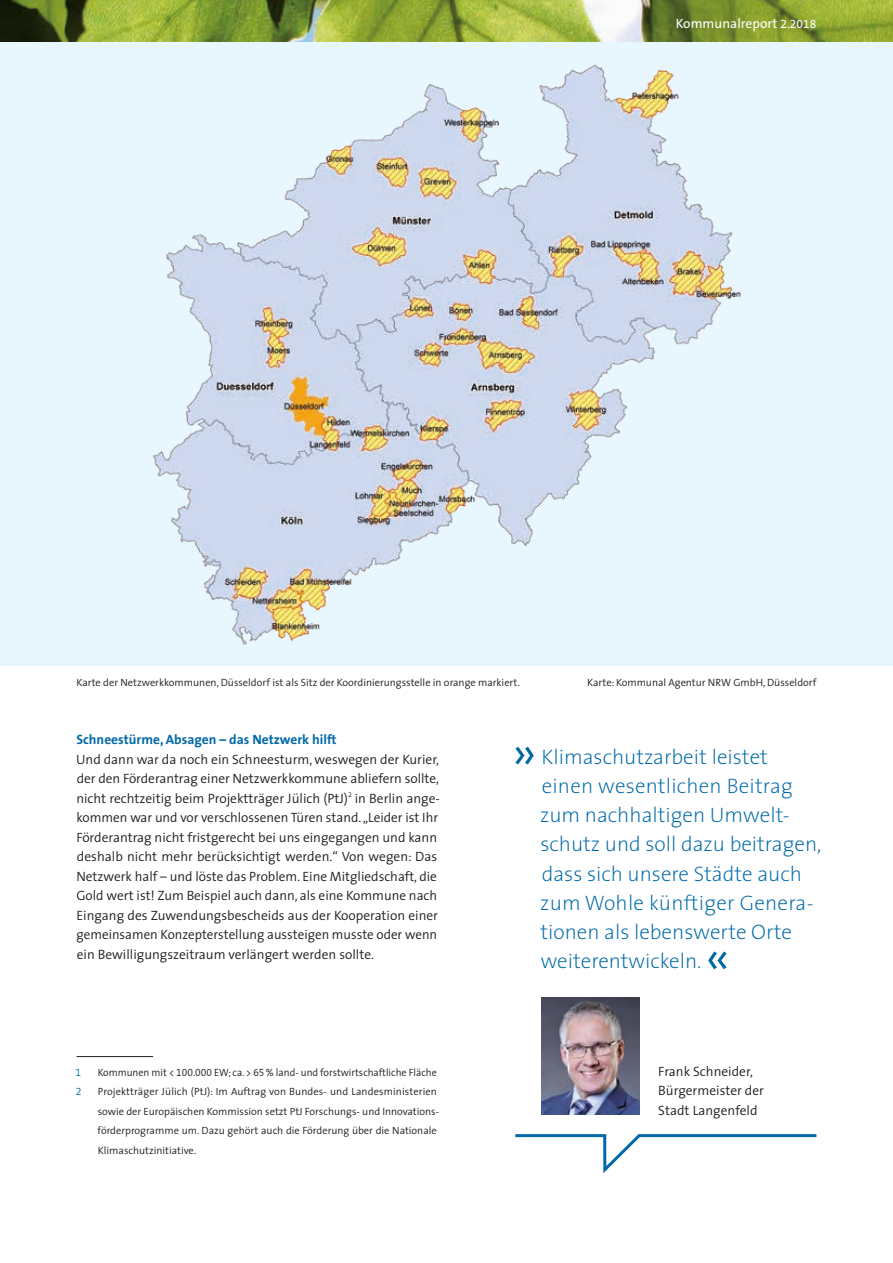
<style>
.page{position:relative;width:893px;height:1263px;background:#fff}
.page>*{position:absolute;margin:0;border:0;box-sizing:border-box;transform-origin:0 0}
.t1{font:300 51px "The Sans";color:#0069a7}
.t2{font:200 21px/29.2px "The Sans";color:#0069a7}
.t3{font:300 13.5px/19.5px "The Sans";color:#1d1d1b}
.t4{font:700 13.5px "The Sans";color:#0069a7}
.t5{font:13.5px "The Sans";letter-spacing:.005em;color:#fff}
.t6{font:300 10.5px/19.5px "The Sans";color:#1d1d1b}
.t7{font:10.5px "The Sans Semi Light Expert";color:#0069a7}
.s1{font-family:"The Sans Expert";font-size:12px}
.s2{font-family:"The Sans Semi Light Expert";font-weight:400}
</style>
<div class="page">
<img style="left:0;top:0;width:893px;height:43px">
<div style="left:0;top:43px;width:893px;height:623px;background:#e8f6fe"></div>
<img style="left:153px;top:64px;width:588px;height:581px">
<hr style="left:77px;top:1056px;width:76px;height:1px;background:#1d1d1b">
<svg style="left:515px;top:1134px;width:302px;height:39px"></svg>
<img style="left:542px;top:998px;width:97px;height:117px">
<p class="t5" style="left:676px;top:12px;width:142px">Kommunalreport <span class="s1">2.2018</span></p>
<p class="t6" style="left:77px;top:672px;width:445px">Karte der Netzwerkkommunen, Düsseldorf ist als Sitz der Koordinierungsstelle in orange markiert.</p>
<p class="t6" style="left:587px;top:672px;width:231px">Karte: Kommunal Agentur NRW GmbH, Düsseldorf</p>
<p class="t4" style="left:76px;top:728px;width:262px">Schneestürme, Absagen – das Netzwerk hilft</p>
<p class="t3" style="left:76px;top:749px;width:365px">Und dann war da noch ein Schneesturm, weswegen der Kurier, der den Förderantrag einer Netzwerkkommune abliefern sollte, nicht rechtzeitig beim Projektträger Jülich (PtJ)<sup>2</sup> in Berlin ange&shy;kommen war und vor verschlossenen Türen stand. „Leider ist Ihr Förderantrag nicht fristgerecht bei uns eingegangen und kann deshalb nicht mehr berücksichtigt werden.“ Von wegen: Das Netzwerk half – und löste das Problem. Eine Mitgliedschaft, die Gold wert ist! Zum Beispiel auch dann, als eine Kommune nach Eingang des Zuwendungsbescheids aus der Kooperation einer gemeinsamen Konzepterstellung aussteigen musste oder wenn ein Bewilligungszeitraum verlängert werden sollte.</p>
<p class="t7" style="left:76px;top:1063px;width:7px">1</p>
<p class="t6" style="left:98px;top:1062px;width:341px">Kommunen mit &lt; <span class="s2">100.000</span> EW; ca. &gt; <span class="s2">65 %</span> land- und forstwirtschaftliche Fläche</p>
<p class="t7" style="left:76px;top:1083px;width:7px">2</p>
<p class="t6" style="left:98px;top:1081px;width:343px">Projektträger Jülich (PtJ): Im Auftrag von Bundes- und Landesministerien sowie der Europäischen Kommission setzt PtJ Forschungs- und Innovations&shy;förderprogramme um. Dazu gehört auch die Förderung über die Nationale Klimaschutzinitiative.</p>
<h1 class="t1" style="left:511px;top:709px;width:27px">»</h1>
<h2 class="t2" style="left:540px;top:741px;width:283px">Klimaschutzarbeit leistet einen wesentlichen Beitrag zum nachhaltigen Umwelt&shy;schutz und soll dazu beitragen, dass sich unsere Städte auch zum Wohle künftiger Genera&shy;tionen als lebenswerte Orte weiterentwickeln.</h2>
<h1 class="t1" style="left:705px;top:913px;width:27px">«</h1>
<p class="t3" style="left:658px;top:1061px;width:107px">Frank Schneider,<br>Bürgermeister der<br>Stadt Langenfeld</p>
</div>
